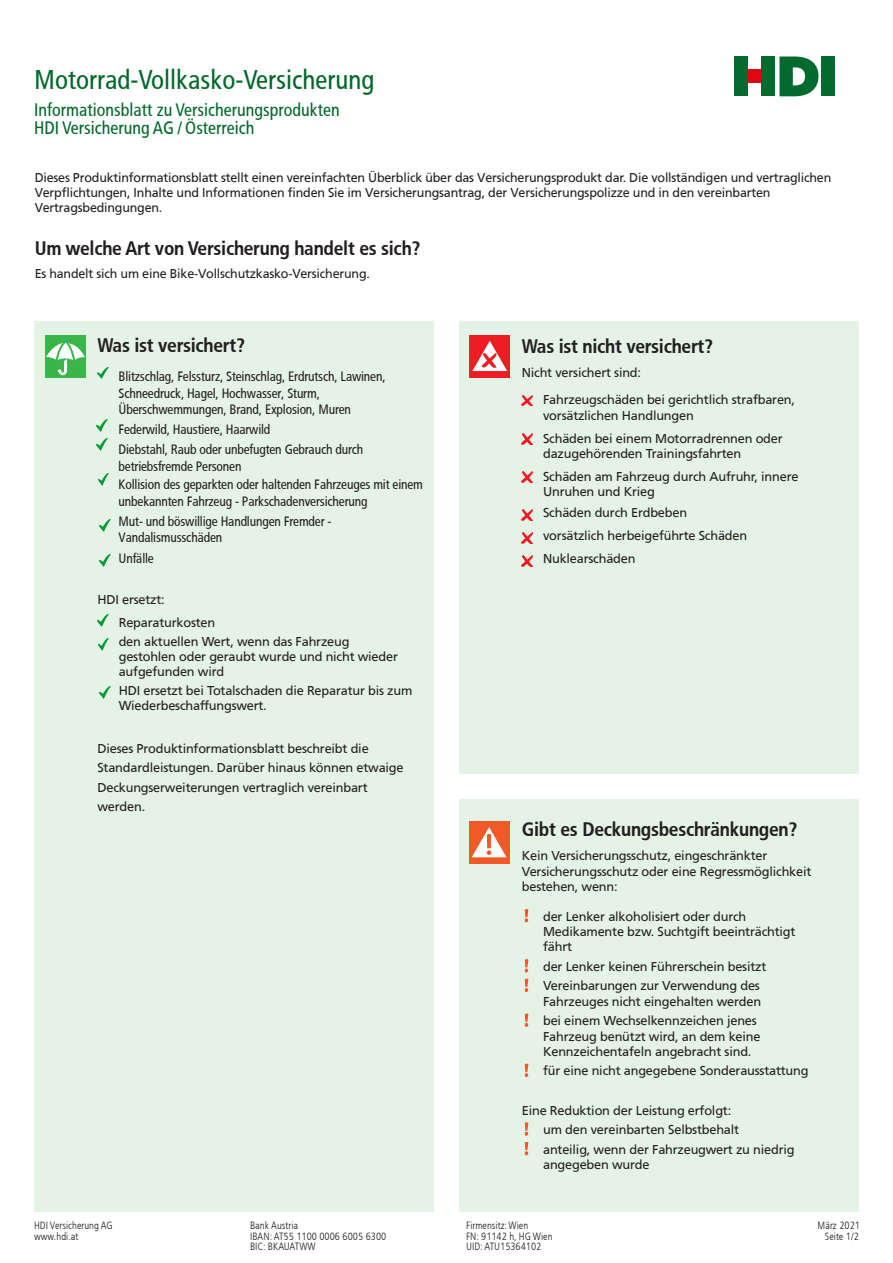
<style>
.page{position:relative;width:893px;height:1263px;background:#fff}
.page>*{position:absolute;margin:0;border:0;box-sizing:border-box;transform-origin:0 0}
.Cover_subhead{font:27px "HDI Gerling Sans Cond Regular";color:#006729}
.Cover_subhead-2{font:19.5px "HDI Gerling Sans Cond Bold";letter-spacing:-.015em;color:#231f20}
.Cover_subhead-3{font:18px/18.1px "HDI Gerling Sans Cond Regular";color:#006729}
.Covered_bullets{font:13.5px/16.2px "HDI Gerling Sans Cond Regular";letter-spacing:-.015em;color:#231f20}
.Covered_bullets-2{font:12.75px/15.3px "HDI Gerling Sans Regular";letter-spacing:-.015em;color:#231f20}
.Cover_subhead-4{font:12.75px/15px "HDI Gerling Sans Regular";letter-spacing:-.015em;color:#231f20}
.t1{font:10.5px "HDI Gerling Sans Cond Light";color:#231f20}
</style>
<div class="page">
<div style="left:459px;top:322px;width:400px;height:452px;background:#e5f3e7"></div>
<div style="left:34px;top:322px;width:400px;height:890px;background:#e5f3e7"></div>
<div style="left:459px;top:799px;width:400px;height:413px;background:#e5f3e7"></div>
<svg style="left:97px;top:367px;width:11px;height:12px"></svg>
<svg style="left:97px;top:615px;width:11px;height:12px"></svg>
<svg style="left:522px;top:395px;width:11px;height:11px"></svg>
<svg style="left:522px;top:433px;width:11px;height:11px"></svg>
<svg style="left:522px;top:472px;width:11px;height:10px"></svg>
<svg style="left:522px;top:510px;width:11px;height:11px"></svg>
<svg style="left:522px;top:533px;width:11px;height:11px"></svg>
<svg style="left:522px;top:556px;width:11px;height:11px"></svg>
<svg style="left:525px;top:909px;width:3px;height:13px"></svg>
<svg style="left:525px;top:959px;width:3px;height:13px"></svg>
<svg style="left:525px;top:978px;width:3px;height:14px"></svg>
<svg style="left:525px;top:1013px;width:3px;height:14px"></svg>
<svg style="left:525px;top:1063px;width:3px;height:14px"></svg>
<svg style="left:525px;top:1122px;width:3px;height:13px"></svg>
<svg style="left:525px;top:1142px;width:3px;height:13px"></svg>
<div style="left:45px;top:335px;width:41px;height:42px;background:#3ab54a"></div>
<svg style="left:46px;top:338px;width:39px;height:37px"></svg>
<div style="left:469px;top:335px;width:41px;height:42px;background:#ee1d23"></div>
<svg style="left:472px;top:341px;width:35px;height:30px"></svg>
<div style="left:469px;top:821px;width:41px;height:43px;background:#f15929"></div>
<svg style="left:472px;top:827px;width:34px;height:30px"></svg>
<svg style="left:97px;top:419px;width:10px;height:12px"></svg>
<svg style="left:98px;top:473px;width:11px;height:12px"></svg>
<svg style="left:100px;top:520px;width:10px;height:12px"></svg>
<svg style="left:100px;top:554px;width:10px;height:12px"></svg>
<svg style="left:98px;top:638px;width:11px;height:12px"></svg>
<svg style="left:100px;top:686px;width:10px;height:12px"></svg>
<svg style="left:97px;top:439px;width:10px;height:12px"></svg>
<div style="left:748px;top:69px;width:12px;height:13px;background:#e30613"></div>
<svg style="left:779px;top:57px;width:39px;height:39px"></svg>
<div style="left:822px;top:57px;width:13px;height:39px;background:#006b2d"></div>
<div style="left:734px;top:57px;width:14px;height:39px;background:#006b2d"></div>
<div style="left:761px;top:57px;width:13px;height:39px;background:#006b2d"></div>
<div style="left:748px;top:70px;width:13px;height:13px;background:#e30613"></div>
<p class="Cover_subhead" style="left:34px;top:64px;width:342px">Motorrad-Vollkasko-Versicherung</p>
<p class="Cover_subhead-3" style="left:34px;top:101px;width:307px">Informationsblatt zu Versicherungsprodukten<br>HDI Versicherung AG / Österreich</p>
<p class="Cover_subhead-4" style="left:35px;top:170px;width:798px">Dieses Produktinformationsblatt stellt einen vereinfachten Überblick über das Versicherungsprodukt dar. Die vollständigen und vertraglichen<br>Verpflichtungen, Inhalte und Informationen finden Sie im Versicherungsantrag, der Versicherungspolizze und in den vereinbarten<br>Vertragsbedingungen.</p>
<p class="Cover_subhead-2" style="left:35px;top:237px;width:387px">Um welche Art von Versicherung handelt es sich?</p>
<p class="Cover_subhead-4" style="left:35px;top:266px;width:337px">Es handelt sich um eine Bike-Vollschutzkasko-Versicherung.</p>
<p class="Cover_subhead-2" style="left:97px;top:334px;width:149px">Was ist versichert?</p>
<p class="Covered_bullets" style="left:119px;top:369px;width:269px">Blitzschlag, Felssturz, Steinschlag, Erdrutsch, Lawinen,<br>Schneedruck, Hagel, Hochwasser, Sturm,<br>Überschwemmungen, Brand, Explosion, Muren</p>
<p class="Covered_bullets" style="left:119px;top:420px;width:246px;line-height:20.1px">Federwild, Haustiere, Haarwild<br>Diebstahl, Raub oder unbefugten Gebrauch durch</p>
<p class="Covered_bullets" style="left:119px;top:457px;width:306px;line-height:18.6px">betriebsfremde Personen<br>Kollision des geparkten oder haltenden Fahrzeuges mit einem</p>
<p class="Covered_bullets" style="left:119px;top:491px;width:250px;line-height:20.4px">unbekannten Fahrzeug - Parkschadenversicherung<br>Mut- und böswillige Handlungen Fremder -</p>
<p class="Covered_bullets" style="left:119px;top:527px;width:105px;line-height:20.4px">Vandalismusschäden<br>Unfälle</p>
<p class="Covered_bullets-2" style="left:97px;top:592px;width:69px">HDI ersetzt:</p>
<p class="Covered_bullets-2" style="left:119px;top:615px;width:98px">Reparaturkosten</p>
<p class="Covered_bullets-2" style="left:119px;top:634px;width:281px">den aktuellen Wert, wenn das Fahrzeug gestohlen oder geraubt wurde und nicht wieder aufgefunden wird</p>
<p class="Covered_bullets-2" style="left:119px;top:683px;width:295px">HDI ersetzt bei Totalschaden die Reparatur bis zum<br>Wiederbeschaffungswert.</p>
<p class="Covered_bullets-2" style="left:97px;top:741px;width:273px">Dieses Produktinformationsblatt beschreibt die</p>
<p class="Covered_bullets-2" style="left:97px;top:760px;width:308px">Standardleistungen. Darüber hinaus können etwaige</p>
<p class="Covered_bullets-2" style="left:97px;top:780px;width:272px">Deckungserweiterungen vertraglich vereinbart</p>
<p class="Covered_bullets-2" style="left:97px;top:799px;width:49px">werden.</p>
<p class="Cover_subhead-2" style="left:522px;top:335px;width:193px">Was ist nicht versichert?</p>
<p class="Covered_bullets-2" style="left:522px;top:365px;width:121px">Nicht versichert sind:</p>
<p class="Covered_bullets-2" style="left:543px;top:392px;width:253px">Fahrzeugschäden bei gerichtlich strafbaren, vorsätzlichen Handlungen</p>
<p class="Covered_bullets-2" style="left:543px;top:431px;width:241px">Schäden bei einem Motorradrennen oder dazugehörenden Trainingsfahrten</p>
<p class="Covered_bullets-2" style="left:543px;top:469px;width:257px">Schäden am Fahrzeug durch Aufruhr, innere<br>Unruhen und Krieg</p>
<p class="Covered_bullets-2" style="left:543px;top:501px;width:206px;line-height:23px">Schäden durch Erdbeben vorsätzlich herbeigeführte Schäden<br>Nuklearschäden</p>
<p class="Cover_subhead-2" style="left:522px;top:818px;width:277px">Gibt es Deckungsbeschränkungen?</p>
<p class="Covered_bullets-2" style="left:522px;top:848px;width:291px">Kein Versicherungsschutz, eingeschränkter<br>Versicherungsschutz oder eine Regressmöglichkeit bestehen, wenn:</p>
<p class="Covered_bullets-2" style="left:543px;top:909px;width:254px">der Lenker alkoholisiert oder durch<br>Medikamente bzw. Suchtgift beeinträchtigt fährt</p>
<p class="Covered_bullets-2" style="left:543px;top:959px;width:225px">der Lenker keinen Führerschein besitzt</p>
<p class="Covered_bullets-2" style="left:543px;top:978px;width:220px">Vereinbarungen zur Verwendung des<br>Fahrzeuges nicht eingehalten werden</p>
<p class="Covered_bullets-2" style="left:543px;top:1013px;width:219px">bei einem Wechselkennzeichen jenes<br>Fahrzeug benützt wird, an dem keine<br>Kennzeichentafeln angebracht sind.</p>
<p class="Covered_bullets-2" style="left:543px;top:1063px;width:267px">für eine nicht angegebene Sonderausstattung</p>
<p class="Covered_bullets-2" style="left:522px;top:1102px;width:211px">Eine Reduktion der Leistung erfolgt:</p>
<p class="Covered_bullets-2" style="left:543px;top:1122px;width:198px">um den vereinbarten Selbstbehalt</p>
<p class="Covered_bullets-2" style="left:543px;top:1141px;width:253px">anteilig, wenn der Fahrzeugwert zu niedrig angegeben wurde</p>
<p class="t1" style="left:34px;top:1220px;width:80px">HDI Versicherung AG</p>
<p class="t1" style="left:250px;top:1220px;width:50px">Bank Austria</p>
<p class="t1" style="left:466px;top:1220px;width:64px">Firmensitz: Wien</p>
<p class="t1" style="left:818px;top:1220px;width:44px">März 2021</p>
<p class="t1" style="left:34px;top:1230px;width:46px">www.hdi.at</p>
<p class="t1" style="left:250px;top:1230px;width:138px">IBAN: AT55 1100 0006 6005 6300</p>
<p class="t1" style="left:466px;top:1230px;width:88px">FN: 91142 h, HG Wien</p>
<p class="t1" style="left:825px;top:1230px;width:36px">Seite 1/2</p>
<p class="t1" style="left:250px;top:1241px;width:67px">BIC: BKAUATWW</p>
<p class="t1" style="left:466px;top:1241px;width:77px">UID: ATU15364102</p>
</div>
